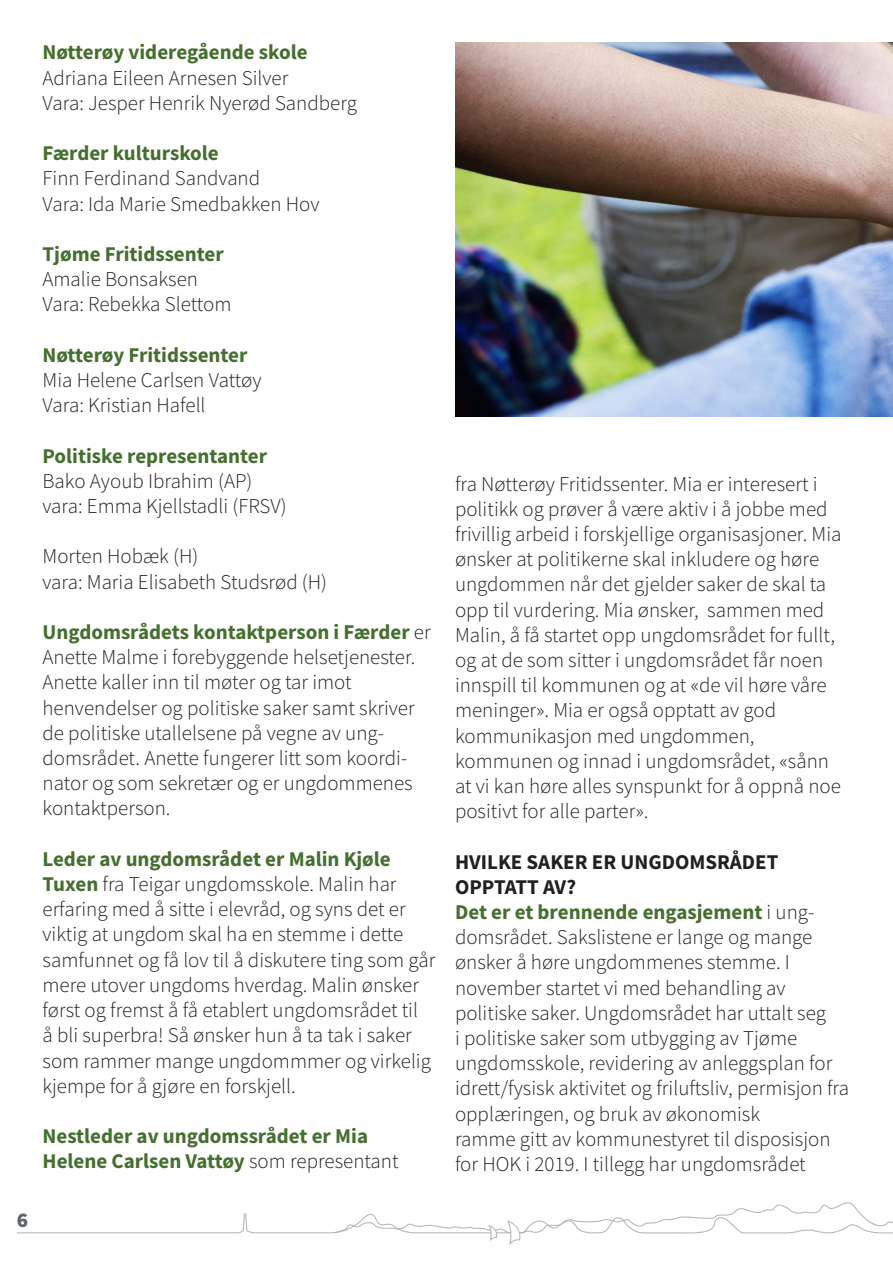
<style>
.page{position:relative;width:893px;height:1263px;background:#fff}
.page>*{position:absolute;margin:0;border:0;box-sizing:border-box;transform-origin:0 0}
.t1{font:300 21px/25.2px "Source Sans Pro";color:#231f20}
.t2{font:700 21px "Source Sans Pro";color:#456f2f}
.t3{font:700 21px "Source Sans Pro";color:#231f20}
.t4{font:900 21px "Source Sans Pro";color:#5e6769}
.s1{font-weight:700;color:#456f2f}
.s2{font-weight:300;color:#231f20}
</style>
<div class="page">
<svg style="left:17px;top:1202px;width:876px;height:43px"></svg>
<img style="left:455px;top:43px;width:438px;height:373px">
<p class="t2" style="left:43px;top:38px;width:267px">Nøtterøy videregående skole</p>
<p class="t1" style="left:43px;top:65px;width:247px">Adriana Eileen Arnesen Silver</p>
<p class="t1" style="left:43px;top:90px;width:316px">Vara: Jesper Henrik Nyerød Sandberg</p>
<p class="t2" style="left:43px;top:139px;width:178px">Færder kulturskole</p>
<p class="t1" style="left:43px;top:166px;width:219px">Finn Ferdinand Sandvand</p>
<p class="t1" style="left:43px;top:191px;width:279px">Vara: Ida Marie Smedbakken Hov</p>
<p class="t2" style="left:43px;top:240px;width:183px">Tjøme Fritidssenter</p>
<p class="t1" style="left:43px;top:267px;width:157px">Amalie Bonsaksen</p>
<p class="t1" style="left:43px;top:292px;width:190px">Vara: Rebekka Slettom</p>
<p class="t2" style="left:43px;top:341px;width:207px">Nøtterøy Fritidssenter</p>
<p class="t1" style="left:43px;top:367px;width:221px">Mia Helene Carlsen Vattøy</p>
<p class="t1" style="left:43px;top:393px;width:165px">Vara: Kristian Hafell</p>
<p class="t2" style="left:43px;top:441px;width:226px">Politiske representanter</p>
<p class="t1" style="left:43px;top:468px;width:211px">Bako Ayoub Ibrahim (AP)</p>
<p class="t1" style="left:43px;top:493px;width:246px">vara: Emma Kjellstadli (FRSV)</p>
<p class="t1" style="left:43px;top:544px;width:157px">Morten Hobæk (H)</p>
<p class="t1" style="left:43px;top:569px;width:286px">vara: Maria Elisabeth Studsrød (H)</p>
<p class="t1" style="left:43px;top:619px;width:390px"><span class="s1">Ungdomsrådets kontaktperson i Færder</span> er<br>Anette Malme i forebyggende helsetjenester.<br>Anette kaller inn til møter og tar imot</p>
<p class="t1" style="left:43px;top:695px;width:374px">henvendelser og politiske saker samt skriver de politiske utallelsene på vegne av ung&shy;domsrådet. Anette fungerer litt som koordi&shy;nator og som sekretær og er ungdommenes kontaktperson.</p>
<p class="t1" style="left:43px;top:846px;width:394px"><span class="s1">Leder av ungdomsrådet er Malin Kjøle Tuxen</span> fra Teigar ungdomsskole. Malin har erfaring med å sitte i elevråd, og syns det er viktig at ungdom skal ha en stemme i dette samfunnet og få lov til å diskutere ting som går mere utover ungdoms hverdag. Malin ønsker først og fremst å få etablert ungdomsrådet til<br>å bli superbra! Så ønsker hun å ta tak i saker som rammer mange ungdommmer og virkelig kjempe for å gjøre en forskjell.</p>
<p class="t2" style="left:43px;top:1122px;width:327px">Nestleder av ungdomssrådet er Mia</p>
<p class="t2" style="left:43px;top:1147px;width:358px">Helene Carlsen Vattøy <span class="s2">som representant</span></p>
<p class="t4" style="left:17px;top:1205px;width:13px">6</p>
<p class="t1" style="left:455px;top:471px;width:388px">fra Nøtterøy Fritidssenter. Mia er interesert i politikk og prøver å være aktiv i å jobbe med frivillig arbeid i forskjellige organisasjoner. Mia ønsker at politikerne skal inkludere og høre ungdommen når det gjelder saker de skal ta opp til vurdering. Mia ønsker, sammen med Malin, å få startet opp ungdomsrådet for fullt, og at de som sitter i ungdomsrådet får noen innspill til kommunen og at «de vil høre våre meninger». Mia er også opptatt av god</p>
<p class="t1" style="left:455px;top:723px;width:301px">kommunikasjon med ungdommen,</p>
<p class="t1" style="left:455px;top:748px;width:387px">kommunen og innad i ungdomsrådet, «sånn at vi kan høre alles synspunkt for å oppnå noe positivt for alle parter».</p>
<p class="t3" style="left:455px;top:847px;width:325px">HVILKE SAKER ER UNGDOMSRÅDET</p>
<p class="t3" style="left:455px;top:873px;width:123px">OPPTATT AV?</p>
<p class="t1" style="left:455px;top:899px;width:361px;text-align:justify"><span class="s1">Det er et brennende engasjement</span> i ung&shy;domsrådet. Sakslistene er lange og mange ønsker å høre ungdommenes stemme. I</p>
<p class="t1" style="left:455px;top:975px;width:332px">november startet vi med behandling av</p>
<p class="t1" style="left:455px;top:1000px;width:396px">politiske saker. Ungdomsrådet har uttalt seg<br>i politiske saker som utbygging av Tjøme ungdomsskole, revidering av anleggsplan for idrett/fysisk aktivitet og friluftsliv, permisjon fra opplæringen, og bruk av økonomisk</p>
<p class="t1" style="left:455px;top:1126px;width:377px">ramme gitt av kommunestyret til disposisjon for HOK i 2019. I tillegg har ungdomsrådet</p>
</div>
